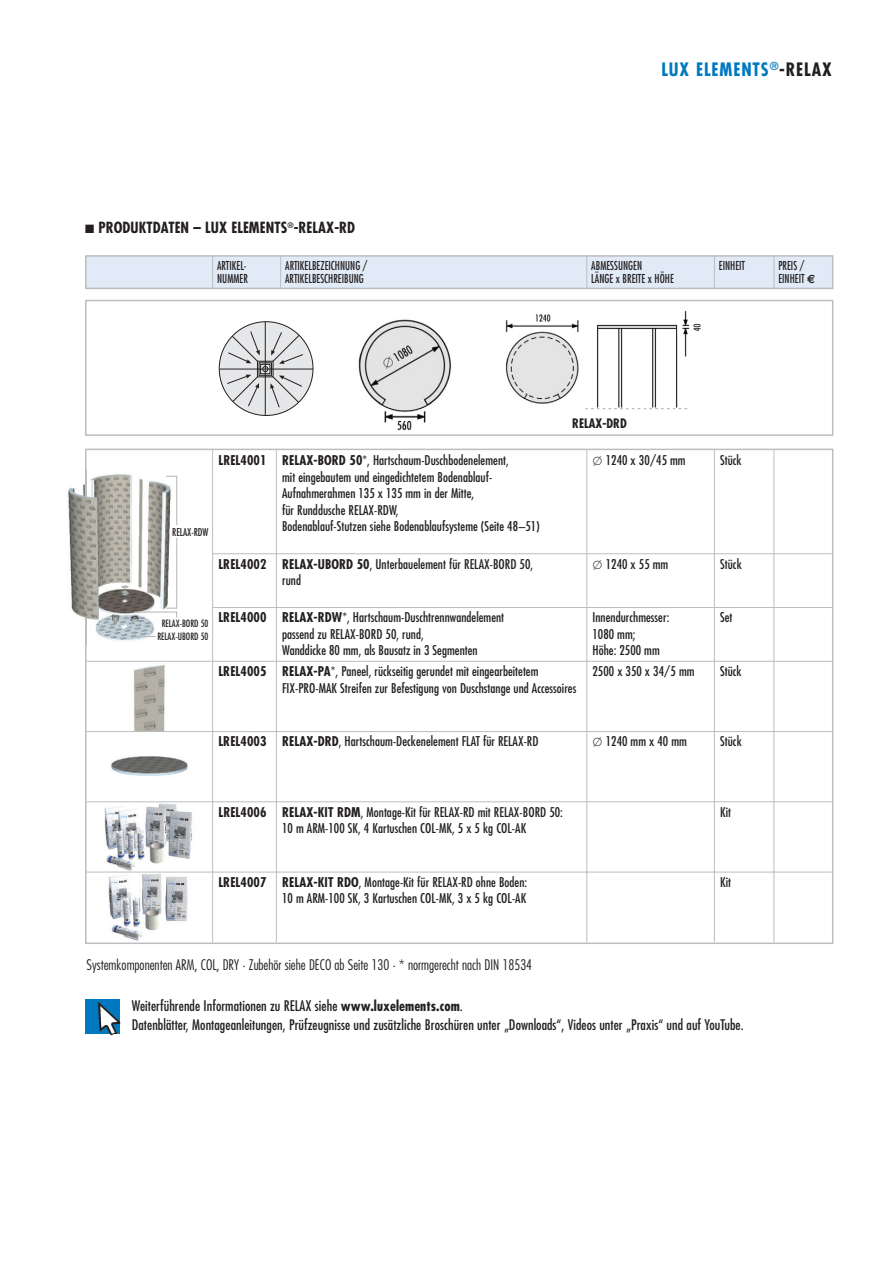
<style>
.page{position:relative;width:893px;height:1263px;background:#fff}
.page>*{position:absolute;margin:0;border:0;box-sizing:border-box;transform-origin:0 0}
.t1{font:700 condensed 18px "Futura";letter-spacing:.05em;color:#0078c0}
.t2{font:700 condensed 15px "Futura";letter-spacing:.005em;color:#231f20}
.t3{font:condensed 14.25px/18.8px "Futura";letter-spacing:.005em;color:#231f20}
.t4{font:300 condensed 14.25px "Futura";color:#231f20}
.t5{font:condensed 13.2px/16.5px "Futura";letter-spacing:.005em;color:#231f20}
.t6{font:700 condensed 12.75px "Futura";color:#231f20}
.t7{font:condensed 12px "Futura";letter-spacing:.005em;color:#231f20;scale:.9 1}
.t8{font:condensed 10.5px "Futura";letter-spacing:-.005em;color:#231f20;scale:.95 1}
.t9{font:condensed 9.75px "Futura";color:#231f20;scale:.95 1}
.s1{color:#231f20}
.s2{font-family:"Euro Sans";font-weight:700;font-stretch:normal}
.s3{font-weight:700}
</style>
<div class="page">
<div style="left:85px;top:999px;width:34px;height:34px;background:#0078c0"></div>
<img style="left:94px;top:1001px;width:27px;height:35px">
<img style="left:104px;top:803px;width:88px;height:68px">
<img style="left:108px;top:874px;width:80px;height:67px">
<img style="left:134px;top:665px;width:31px;height:66px">
<img style="left:111px;top:756px;width:77px;height:20px">
<hr style="left:212px;top:450px;width:1px;height:492px;background:#bcbdc0">
<hr style="left:276px;top:450px;width:1px;height:492px;background:#bcbdc0">
<hr style="left:586px;top:450px;width:1px;height:492px;background:#bcbdc0">
<hr style="left:714px;top:450px;width:1px;height:492px;background:#bcbdc0">
<hr style="left:773px;top:450px;width:1px;height:492px;background:#bcbdc0">
<hr style="left:213px;top:553px;width:619px;height:1px;background:#bcbdc0">
<hr style="left:213px;top:607px;width:619px;height:1px;background:#bcbdc0">
<hr style="left:87px;top:661px;width:745px;height:1px;background:#bcbdc0">
<hr style="left:87px;top:731px;width:745px;height:1px;background:#bcbdc0">
<hr style="left:87px;top:801px;width:745px;height:1px;background:#bcbdc0">
<hr style="left:87px;top:872px;width:745px;height:1px;background:#bcbdc0">
<div style="left:85px;top:300px;width:748px;height:136px;border:2px solid #bcbdc0"></div>
<div style="left:219px;top:322px;width:94px;height:93px;background:#e6e7e9;border-radius:50%"></div>
<hr style="left:265px;top:322px;width:1px;height:93px;background:#231f20">
<hr style="left:219px;top:369px;width:94px;height:1px;background:#231f20">
<svg style="left:227px;top:331px;width:76px;height:77px"></svg>
<img style="left:358px;top:319px;width:94px;height:112px">
<img style="left:505px;top:314px;width:74px;height:90px">
<img style="left:585px;top:311px;width:116px;height:99px">
<img style="left:68px;top:470px;width:110px;height:174px">
<hr style="left:134px;top:611px;width:42px;height:2px;background:#bcbdc0">
<svg style="left:136px;top:636px;width:20px;height:1px"></svg>
<div style="left:165px;top:476px;width:12px;height:133px;border:1px solid #bcbdc0"></div>
<div style="left:173px;top:525px;width:11px;height:13px;background:#fff"></div>
<div style="left:87px;top:257px;width:745px;height:31px;background:#e1ebf7"></div>
<div style="left:85px;top:255px;width:748px;height:34px;border:2px solid #bcbdc0"></div>
<hr style="left:212px;top:256px;width:1px;height:32px;background:#bcbdc0">
<hr style="left:280px;top:256px;width:1px;height:32px;background:#bcbdc0">
<hr style="left:586px;top:256px;width:1px;height:32px;background:#bcbdc0">
<hr style="left:714px;top:256px;width:1px;height:32px;background:#bcbdc0">
<hr style="left:773px;top:256px;width:1px;height:32px;background:#bcbdc0">
<p class="t2" style="left:85px;top:221px;width:272px">■ PRODUKTDATEN – LUX ELEMENTS<sup>®</sup>-RELAX-RD</p>
<h1 class="t1" style="left:661px;top:61px;width:172px">LUX ELEMENTS<sup>®</sup><span class="s1">-RELAX</span></h1>
<p class="t7" style="left:217px;top:260px;width:34px">ARTIKEL-</p>
<p class="t7" style="left:285px;top:260px;width:93px">ARTIKELBEZEICHNUNG /</p>
<p class="t7" style="left:591px;top:260px;width:58px">ABMESSUNGEN</p>
<p class="t7" style="left:719px;top:260px;width:31px">EINHEIT</p>
<p class="t7" style="left:778px;top:260px;width:30px">PREIS /</p>
<p class="t7" style="left:217px;top:273px;width:36px">NUMMER</p>
<p class="t7" style="left:285px;top:273px;width:89px">ARTIKELBESCHREIBUNG</p>
<p class="t7" style="left:591px;top:273px;width:93px">LÄNGE x BREITE x HÖHE</p>
<p class="t7" style="left:778px;top:273px;width:42px">EINHEIT <span class="s2">€</span></p>
<p class="t8" style="left:172px;top:527px;width:39px">RELAX-RDW</p>
<p class="t9" style="left:162px;top:619px;width:51px">RELAX-BORD 50</p>
<p class="t9" style="left:157px;top:632px;width:55px">RELAX-UBORD 50</p>
<p class="t6" style="left:572px;top:417px;width:56px">RELAX-DRD</p>
<p class="t5" style="left:218px;top:453px;width:292px"><span class="s3">LREL4001 RELAX-BORD 50</span>*, Hartschaum-Duschbodenelement,</p>
<p class="t5" style="left:606px;top:453px;width:81px">1240 x 30/45 mm</p>
<p class="t5" style="left:720px;top:453px;width:23px">Stück</p>
<p class="t5" style="left:282px;top:469px;width:259px">mit eingebautem und eingedichtetem Bodenablauf-Aufnahmerahmen 135 x 135 mm in der Mitte,<br>für Runddusche RELAX-RDW,<br>Bodenablauf-Stutzen siehe Bodenablaufsysteme (Seite 48–51)</p>
<p class="t5" style="left:218px;top:556px;width:316px"><span class="s3">LREL4002 RELAX-UBORD 50</span>, Unterbauelement für RELAX-BORD 50,</p>
<p class="t5" style="left:606px;top:556px;width:64px">1240 x 55 mm</p>
<p class="t5" style="left:720px;top:556px;width:23px">Stück</p>
<p class="t5" style="left:282px;top:573px;width:20px">rund</p>
<p class="t5" style="left:218px;top:610px;width:287px"><span class="s3">LREL4000 RELAX-RDW</span>*, Hartschaum-Duschtrennwandelement</p>
<p class="t5" style="left:592px;top:610px;width:78px">Innendurchmesser:</p>
<p class="t5" style="left:720px;top:610px;width:14px">Set</p>
<p class="t5" style="left:282px;top:626px;width:143px">passend zu RELAX-BORD 50, rund,</p>
<p class="t5" style="left:592px;top:626px;width:45px">1080 mm;</p>
<p class="t5" style="left:282px;top:643px;width:197px">Wanddicke 80 mm, als Bausatz in 3 Segmenten</p>
<p class="t5" style="left:593px;top:643px;width:69px">Höhe: 2500 mm</p>
<p class="t5" style="left:218px;top:664px;width:322px"><span class="s3">LREL4005 RELAX-PA</span>*, Paneel, rückseitig gerundet mit eingearbeitetem</p>
<p class="t5" style="left:592px;top:664px;width:104px">2500 x 350 x 34/5 mm</p>
<p class="t5" style="left:720px;top:664px;width:23px">Stück</p>
<p class="t5" style="left:282px;top:680px;width:296px">FIX-PRO-MAK Streifen zur Befestigung von Duschstange und Accessoires</p>
<p class="t5" style="left:218px;top:734px;width:322px"><span class="s3">LREL4003 RELAX-DRD</span>, Hartschaum-Deckenelement FLAT für RELAX-RD</p>
<p class="t5" style="left:606px;top:734px;width:83px">1240 mm x 40 mm</p>
<p class="t5" style="left:720px;top:734px;width:23px">Stück</p>
<p class="t5" style="left:218px;top:804px;width:346px"><span class="s3">LREL4006 RELAX-KIT RDM</span>, Montage-Kit für RELAX-RD mit RELAX-BORD 50:</p>
<p class="t5" style="left:720px;top:804px;width:12px">Kit</p>
<p class="t5" style="left:282px;top:821px;width:246px">10 m ARM-100 SK, 4 Kartuschen COL-MK, 5 x 5 kg COL-AK</p>
<p class="t5" style="left:218px;top:874px;width:310px"><span class="s3">LREL4007 RELAX-KIT RDO</span>, Montage-Kit für RELAX-RD ohne Boden:</p>
<p class="t5" style="left:720px;top:874px;width:12px">Kit</p>
<p class="t5" style="left:282px;top:891px;width:246px">10 m ARM-100 SK, 3 Kartuschen COL-MK, 3 x 5 kg COL-AK</p>
<p class="t4" style="left:87px;top:958px;width:447px">Systemkomponenten ARM, COL, DRY · Zubehör siehe DECO ab Seite 130 · * normgerecht nach DIN 18534</p>
<p class="t3" style="left:132px;top:997px;width:613px">Weiterführende Informationen zu RELAX siehe <span class="s3">www.luxelements.com</span>.<br>Datenblätter, Montageanleitungen, Prüfzeugnisse und zusätzliche Broschüren unter „Downloads“, Videos unter „Praxis“ und auf YouTube.</p>
</div>
